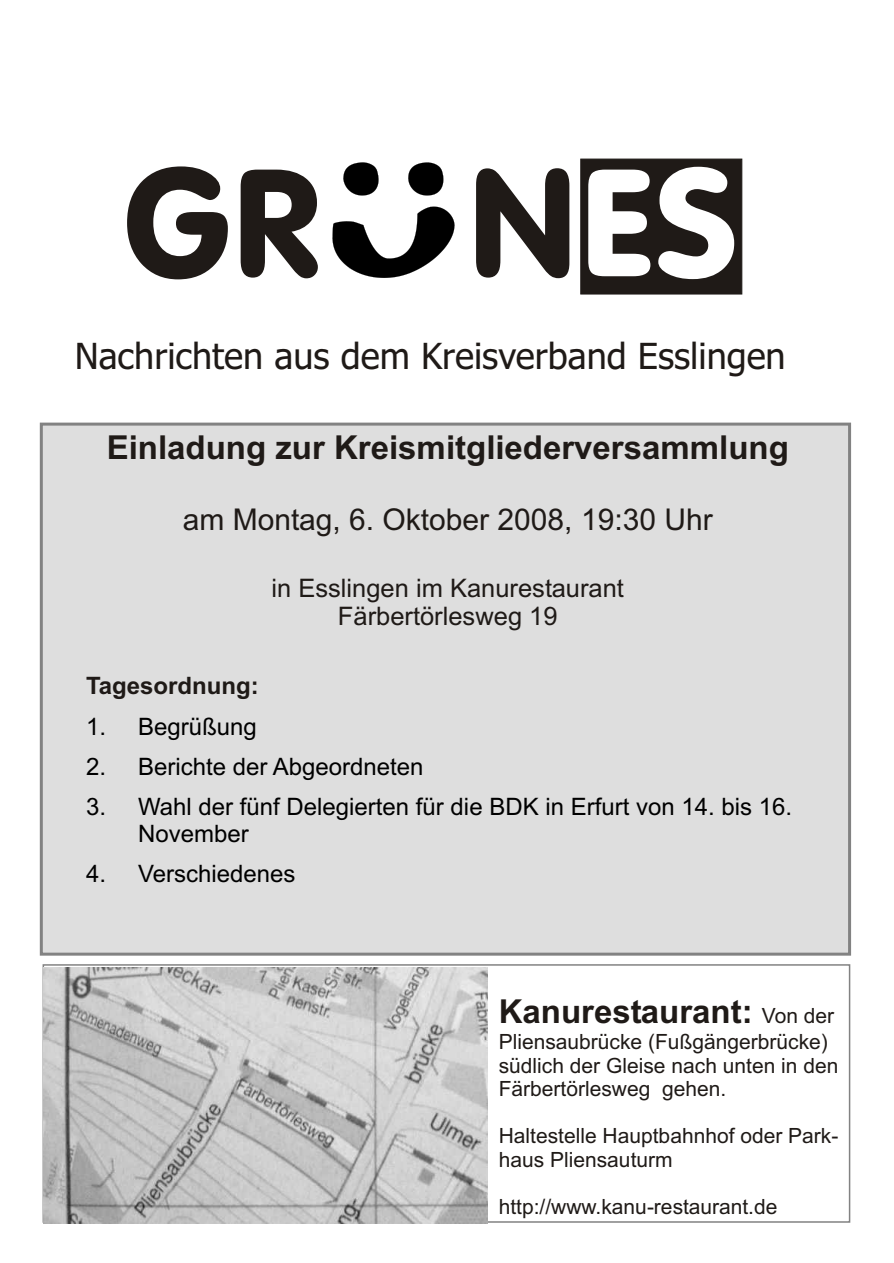
<style>
.page{position:relative;width:894px;height:1263px;background:#fff}
.page>*{position:absolute;margin:0;border:0;box-sizing:border-box;transform-origin:0 0}
.t1{font:150px "VAG Rounded BT";color:#1f1a17}
.t2{font:36px "Tahoma";color:#1f1a17}
.t3{font:700 33px "Arial";color:#1f1a17}
.t4{font:30px "Arial";color:#1f1a17}
.t5{font:25.5px/28.5px "Arial";color:#1f1a17;text-align:center}
.t6{font:24px/26.8px "Arial";color:#000}
.t7{font:700 24px "Arial";color:#1f1a17}
.t8{font:21px/23.4px "Arial";color:#1f1a17}
.s1{color:#fff}
.s2{font-weight:400;font-size:21px}
</style>
<div class="page">
<div style="left:43px;top:964px;width:807px;height:259px;border:2px solid #828282"></div>
<div style="left:581px;top:159px;width:161px;height:135px;background:#1f1a17;border:1px solid #1f1a17"></div>
<div style="left:40px;top:423px;width:811px;height:533px;background:#dedede;border:3px solid #828282"></div>
<svg style="left:408px;top:162px;width:35px;height:34px"></svg>
<svg style="left:343px;top:162px;width:36px;height:34px"></svg>
<svg style="left:332px;top:207px;width:123px;height:71px"></svg>
<img style="left:44px;top:967px;width:444px;height:256px">
<h1 class="t1" style="left:123px;top:162px;width:616px">GR N<span class="s1">ES</span></h1>
<h2 class="t2" style="left:75px;top:342px;width:713px">Nachrichten aus dem Kreisverband Esslingen</h2>
<h3 class="t3" style="left:107px;top:435px;width:684px">Einladung zur Kreismitgliederversammlung</h3>
<h3 class="t4" style="left:183px;top:509px;width:531px">am Montag, 6. Oktober 2008, 19:30 Uhr</h3>
<p class="t5" style="left:271px;top:576px;width:354px">in Esslingen im Kanurestaurant<br>Färbertörlesweg 19</p>
<p class="t7" style="left:86px;top:677px;width:174px">Tagesordnung:</p>
<p class="t6" style="left:86px;top:715px;width:172px">1. Begrüßung</p>
<p class="t6" style="left:86px;top:755px;width:339px">2. Berichte der Abgeordneten</p>
<p class="t6" style="left:138px;top:795px;width:655px;text-indent:-52px">3. Wahl der fünf Delegierten für die BDK in Erfurt von 14. bis 16.<br>November</p>
<p class="t6" style="left:86px;top:862px;width:211px">4. Verschiedenes</p>
<h3 class="t3" style="left:499px;top:999px;width:337px">Kanurestaurant: <span class="s2">Von der</span></h3>
<p class="t8" style="left:499px;top:1032px;width:341px">Pliensaubrücke (Fußgängerbrücke) südlich der Gleise nach unten in den<br>Färbertörlesweg gehen.</p>
<p class="t8" style="left:499px;top:1126px;width:341px">Haltestelle Hauptbahnhof oder Park&shy;haus Pliensauturm</p>
<p class="t8" style="left:499px;top:1197px;width:280px">http://www.kanu-restaurant.de</p>
</div>
